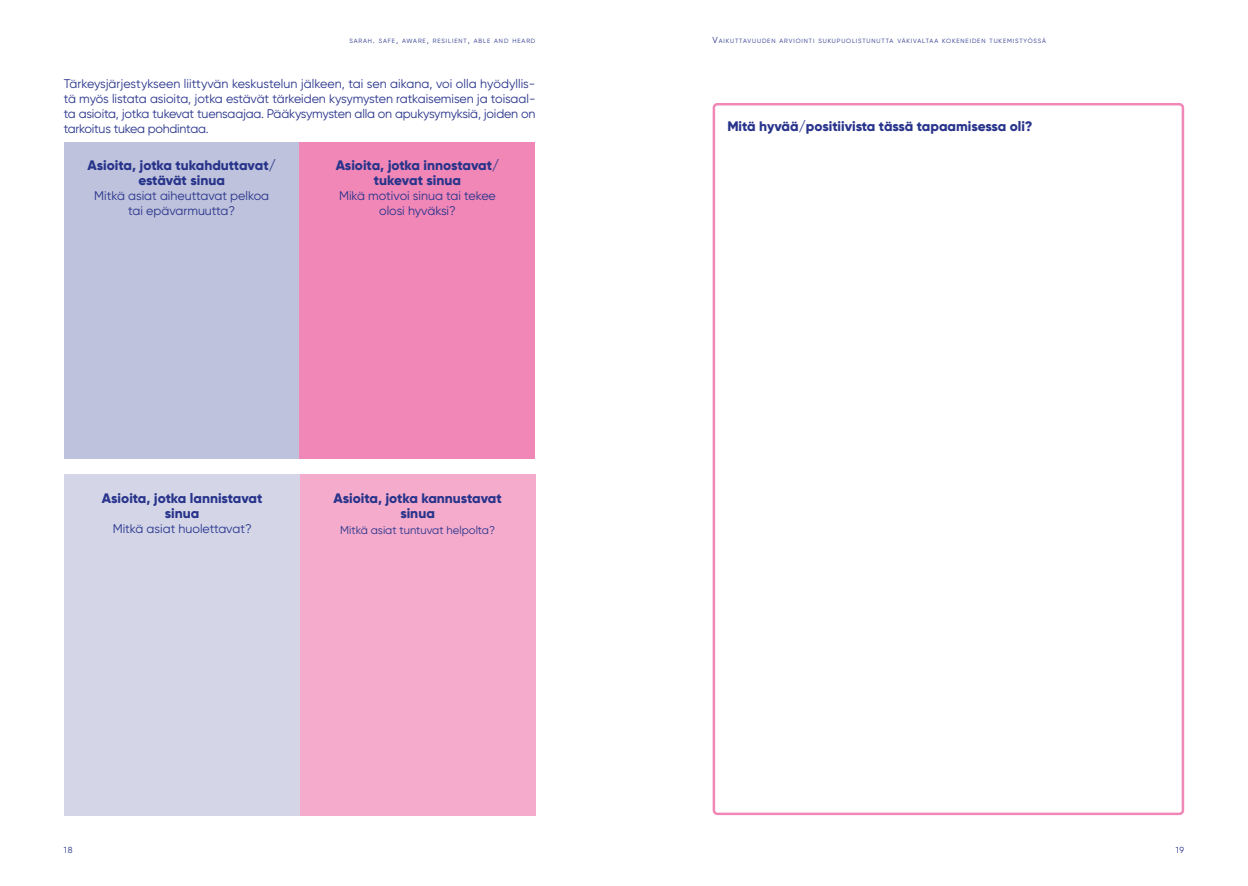
<style>
.page{position:relative;width:1248px;height:886px;background:#fff}
.page>*{position:absolute;margin:0;border:0;box-sizing:border-box;transform-origin:0 0}
.t1{font:800 13.75px/15px "Gilroy";color:#28348b;text-align:center}
.t2{font:12.5px/15px "Gilroy";letter-spacing:-.01em;color:#28348b;text-align:center}
.t3{font:11.25px "Gilroy";color:#28348b}
.t4{font:8.75px "Gilroy";color:#28348b}
.t5{font:6.12px "Gilroy";letter-spacing:.145em;color:#28348b}
.s1{font-size:8.75px}
</style>
<div class="page">
<div style="left:64px;top:142px;width:235px;height:316px;background:#bec2dc"></div>
<div style="left:299px;top:142px;width:236px;height:316px;background:#f087b6"></div>
<div style="left:64px;top:474px;width:236px;height:341px;background:#d4d6e8"></div>
<div style="left:300px;top:474px;width:235px;height:341px;background:#f4abcc"></div>
<div style="left:712px;top:103px;width:471px;height:712px;border:2px solid #f087b6;border-radius:4px"></div>
<p class="t5" style="left:349px;top:37px;width:187px">SARAH<span class="s1">.</span> SAFE<span class="s1">,</span> AWARE<span class="s1">,</span> RESILIENT<span class="s1">,</span> ABLE AND HEARD</p>
<p class="t5" style="left:712px;top:37px;width:335px"><span class="s1">V</span>AIKUTTAVUUDEN ARVIOINTI SUKUPUOLISTUNUTTA VÄKIVALTAA KOKENEIDEN TUKEMISTYÖSSÄ</p>
<p class="t2" style="left:64px;top:76px;width:473px;text-align:justify">Tärkeysjärjestykseen liittyvän keskustelun jälkeen, tai sen aikana, voi olla hyödyllis&shy;tä myös listata asioita, jotka estävät tärkeiden kysymysten ratkaisemisen ja toisaal&shy;ta asioita, jotka tukevat tuensaajaa. Pääkysymysten alla on apukysymyksiä, joiden on tarkoitus tukea pohdintaa.</p>
<p class="t1" style="left:88px;top:158px;width:190px">Asioita, jotka tukahduttavat/ estävät sinua</p>
<p class="t2" style="left:94px;top:188px;width:176px">Mitkä asiat aiheuttavat pelkoa tai epävarmuutta?</p>
<p class="t1" style="left:336px;top:158px;width:165px">Asioita, jotka innostavat/ tukevat sinua</p>
<p class="t2" style="left:339px;top:188px;width:158px">Mikä motivoi sinua tai tekee olosi hyväksi?</p>
<p class="t1" style="left:102px;top:490px;width:162px">Asioita, jotka lannistavat sinua</p>
<p class="t2" style="left:113px;top:521px;width:140px">Mitkä asiat huolettavat?</p>
<p class="t1" style="left:333px;top:490px;width:170px">Asioita, jotka kannustavat sinua</p>
<p class="t3" style="left:340px;top:523px;width:156px">Mitkä asiat tuntuvat helpolta?</p>
<p class="t1" style="left:727px;top:119px;width:307px">Mitä hyvää/positiivista tässä tapaamisessa oli?</p>
<p class="t4" style="left:64px;top:845px;width:10px">18</p>
<p class="t4" style="left:1175px;top:845px;width:10px">19</p>
</div>
